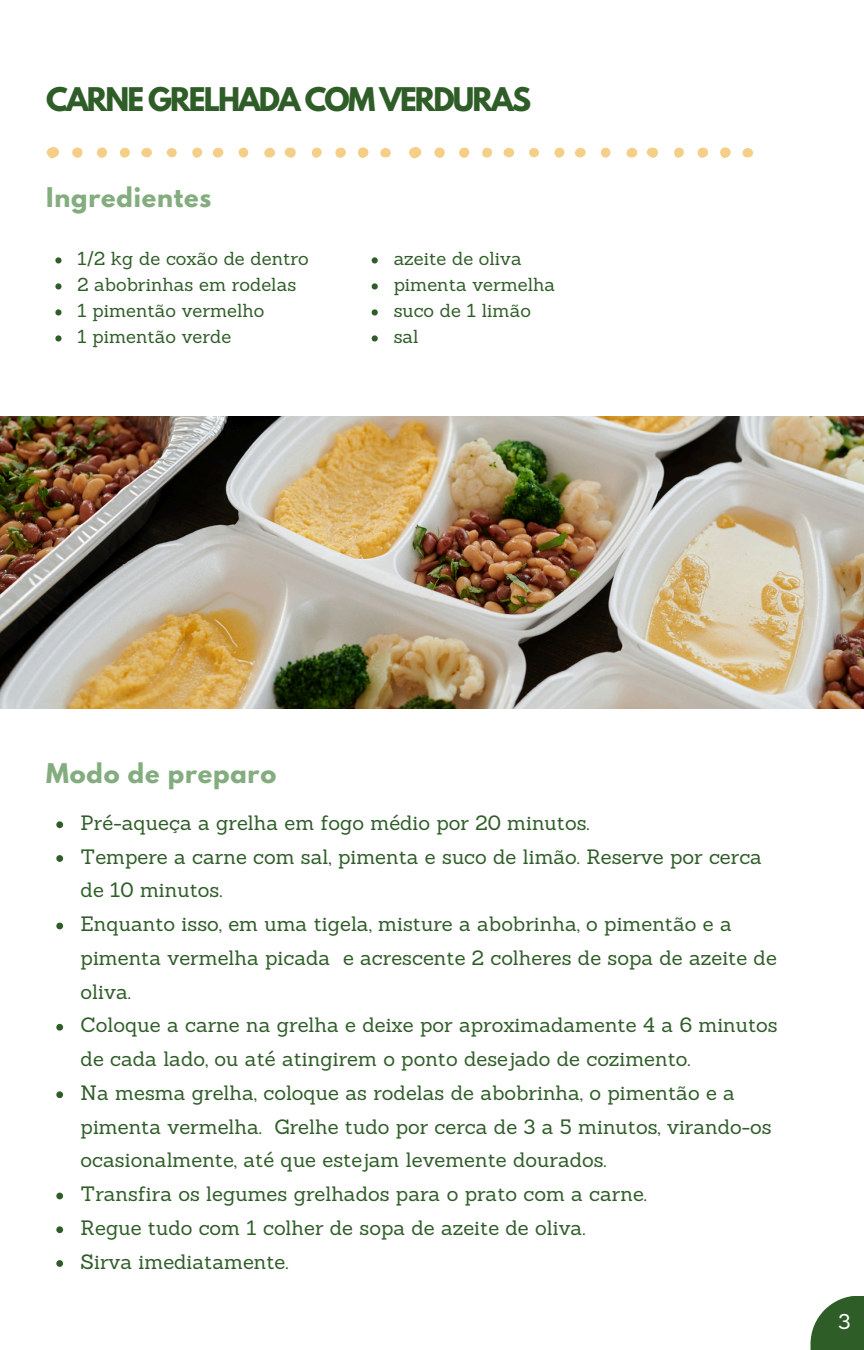
<style>
.page{position:relative;width:864px;height:1350px;background:#fff}
.page>*{position:absolute;margin:0;border:0;box-sizing:border-box;transform-origin:0 0}
.t1{font:700 28.8px "League Spartan";letter-spacing:-.065em;color:#2f5d28}
.t2{font:700 24.07px "League Spartan";letter-spacing:.035em;color:#84ad7f}
.t3{font:20.93px "Sanchez";color:#fff}
.t4{font:20.25px/33.8px "Sanchez";color:#2f5d28}
.t5{font:18.45px "Sanchez";color:#2f5d28}
</style>
<div class="page">
<svg style="left:811px;top:1296px;width:53px;height:54px;fill:#2f5d28"></svg>
<img style="left:0;top:416px;width:864px;height:292px">
<svg style="left:46px;top:147px;width:13px;height:11px"></svg>
<svg style="left:284px;top:148px;width:12px;height:10px"></svg>
<div style="left:358px;top:147px;width:10px;height:11px;background:#f5ce88;border-radius:50%"></div>
<div style="left:335px;top:148px;width:11px;height:10px;background:#f5ce88;border-radius:50%"></div>
<div style="left:72px;top:148px;width:10px;height:10px;background:#f5ce88;border-radius:50%"></div>
<svg style="left:264px;top:148px;width:11px;height:10px"></svg>
<div style="left:97px;top:148px;width:10px;height:10px;background:#f5ce88;border-radius:50%"></div>
<div style="left:213px;top:148px;width:10px;height:10px;background:#f5ce88;border-radius:50%"></div>
<svg style="left:141px;top:148px;width:11px;height:10px"></svg>
<div style="left:312px;top:148px;width:10px;height:10px;background:#f5ce88;border-radius:50%"></div>
<svg style="left:380px;top:148px;width:11px;height:10px"></svg>
<div style="left:192px;top:148px;width:10px;height:10px;background:#f5ce88;border-radius:50%"></div>
<div style="left:120px;top:148px;width:10px;height:10px;background:#f5ce88;border-radius:50%"></div>
<svg style="left:239px;top:148px;width:9px;height:10px"></svg>
<div style="left:167px;top:148px;width:10px;height:9px;background:#f5ce88;border-radius:50%"></div>
<svg style="left:409px;top:147px;width:13px;height:11px"></svg>
<svg style="left:647px;top:148px;width:11px;height:10px"></svg>
<div style="left:720px;top:147px;width:11px;height:11px;background:#f5ce88;border-radius:50%"></div>
<div style="left:698px;top:148px;width:10px;height:10px;background:#f5ce88;border-radius:50%"></div>
<div style="left:434px;top:148px;width:11px;height:10px;background:#f5ce88;border-radius:50%"></div>
<svg style="left:626px;top:148px;width:12px;height:10px"></svg>
<div style="left:459px;top:148px;width:10px;height:10px;background:#f5ce88;border-radius:50%"></div>
<div style="left:575px;top:148px;width:11px;height:10px;background:#f5ce88;border-radius:50%"></div>
<svg style="left:503px;top:148px;width:11px;height:10px"></svg>
<div style="left:674px;top:148px;width:10px;height:10px;background:#f5ce88;border-radius:50%"></div>
<svg style="left:742px;top:148px;width:11px;height:10px"></svg>
<div style="left:554px;top:148px;width:10px;height:10px;background:#f5ce88;border-radius:50%"></div>
<div style="left:482px;top:148px;width:10px;height:10px;background:#f5ce88;border-radius:50%"></div>
<svg style="left:601px;top:148px;width:10px;height:10px"></svg>
<div style="left:529px;top:148px;width:10px;height:9px;background:#f5ce88;border-radius:50%"></div>
<svg style="left:55px;top:257px;width:7px;height:6px"></svg>
<svg style="left:55px;top:283px;width:7px;height:6px"></svg>
<svg style="left:55px;top:309px;width:7px;height:7px"></svg>
<svg style="left:55px;top:335px;width:7px;height:7px"></svg>
<svg style="left:372px;top:257px;width:6px;height:6px"></svg>
<svg style="left:372px;top:283px;width:6px;height:6px"></svg>
<svg style="left:372px;top:309px;width:6px;height:7px"></svg>
<svg style="left:372px;top:335px;width:6px;height:7px"></svg>
<svg style="left:56px;top:821px;width:7px;height:7px"></svg>
<svg style="left:56px;top:855px;width:7px;height:7px"></svg>
<svg style="left:56px;top:923px;width:7px;height:6px"></svg>
<svg style="left:56px;top:1024px;width:7px;height:7px"></svg>
<svg style="left:56px;top:1091px;width:7px;height:7px"></svg>
<svg style="left:56px;top:1193px;width:7px;height:6px"></svg>
<svg style="left:56px;top:1226px;width:7px;height:7px"></svg>
<svg style="left:56px;top:1260px;width:7px;height:7px"></svg>
<p class="t1" style="left:46px;top:85px;width:487px">CARNE GRELHADA COM VERDURAS</p>
<p class="t2" style="left:46px;top:185px;width:167px">Ingredientes</p>
<h2 class="t5" style="left:77px;top:246px;width:233px">1/2 kg de coxão de dentro</h2>
<p class="t5" style="left:77px;top:273px;width:220px">2 abobrinhas em rodelas</p>
<p class="t5" style="left:77px;top:299px;width:189px">1 pimentão vermelho</p>
<p class="t5" style="left:77px;top:325px;width:155px">1 pimentão verde</p>
<p class="t5" style="left:394px;top:246px;width:130px">azeite de oliva</p>
<p class="t5" style="left:394px;top:273px;width:163px">pimenta vermelha</p>
<p class="t5" style="left:394px;top:299px;width:139px">suco de 1 limão</p>
<p class="t5" style="left:394px;top:325px;width:26px">sal</p>
<p class="t2" style="left:46px;top:761px;width:232px">Modo de preparo</p>
<p class="t4" style="left:81px;top:806px;width:510px">Pré-aqueça a grelha em fogo médio por 20 minutos.</p>
<p class="t4" style="left:81px;top:839px;width:683px">Tempere a carne com sal, pimenta e suco de limão. Reserve por cerca de 10 minutos.</p>
<h2 class="t4" style="left:81px;top:907px;width:698px">Enquanto isso, em uma tigela, misture a abobrinha, o pimentão e a pimenta vermelha picada e acrescente 2 colheres de sopa de azeite de oliva.</h2>
<p class="t4" style="left:81px;top:1008px;width:699px">Coloque a carne na grelha e deixe por aproximadamente 4 a 6 minutos de cada lado, ou até atingirem o ponto desejado de cozimento.</p>
<p class="t4" style="left:81px;top:1076px;width:693px">Na mesma grelha, coloque as rodelas de abobrinha, o pimentão e a pimenta vermelha. Grelhe tudo por cerca de 3 a 5 minutos, virando-os ocasionalmente, até que estejam levemente dourados.</p>
<p class="t4" style="left:81px;top:1177px;width:568px">Transfira os legumes grelhados para o prato com a carne.</p>
<p class="t4" style="left:81px;top:1211px;width:506px">Regue tudo com 1 colher de sopa de azeite de oliva.</p>
<p class="t4" style="left:81px;top:1244px;width:209px">Sirva imediatamente.</p>
<p class="t3" style="left:838px;top:1308px;width:14px">3</p>
</div>
